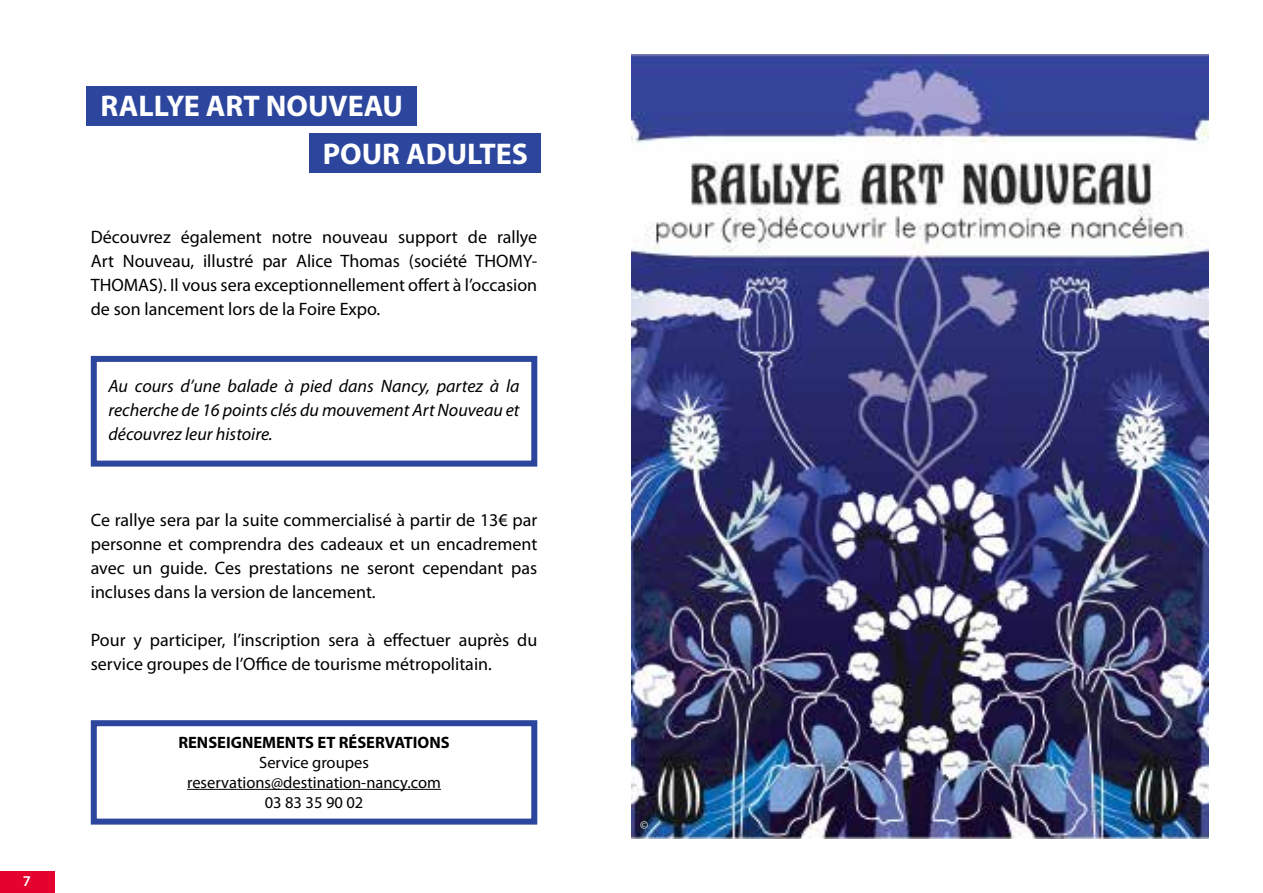
<style>
.page{position:relative;width:1263px;height:893px;background:#fff}
.page>*{position:absolute;margin:0;border:0;box-sizing:border-box;transform-origin:0 0}
.t1{font:700 30px/47.8px "Myriad Pro";color:#fff}
.t2{font:18px/24px "Myriad Pro";color:#000;text-align:justify}
.t3{font:italic 18px/24px "Myriad Pro";color:#000;text-align:justify}
.t4{font:16.5px/19.8px "Myriad Pro";color:#000;text-align:center}
.t5{font:700 16.5px "Myriad Pro";color:#000}
.t6{font:600 15px "Myriad Pro";color:#fff}
.t7{font:12px "Myriad Pro";color:#fff}
</style>
<div class="page">
<div style="left:91px;top:720px;width:446px;height:105px;border:6px solid #2c469d"></div>
<div style="left:91px;top:356px;width:446px;height:111px;border:6px solid #2c469d"></div>
<img style="left:631px;top:54px;width:578px;height:785px">
<div style="left:87px;top:86px;width:330px;height:40px;background:#2c469d"></div>
<div style="left:309px;top:133px;width:232px;height:40px;background:#2c469d"></div>
<div style="left:0;top:871px;width:54px;height:22px;background:#e4032f"></div>
<hr style="left:187px;top:789px;width:254px;height:1px;background:#000">
<p class="t6" style="left:23px;top:872px;width:10px">7</p>
<h1 class="t1" style="left:323px;top:81px;width:207px;text-indent:-222px">RALLYE ART NOUVEAU<br>POUR ADULTES</h1>
<p class="t2" style="left:91px;top:225px;width:448px">Découvrez également notre nouveau support de rallye Art Nouveau, illustré par Alice Thomas (société THOMY-THOMAS). Il vous sera exceptionnellement offert à l’occasion de son lancement lors de la Foire Expo.</p>
<p class="t3" style="left:108px;top:374px;width:413px">Au cours d’une balade à pied dans Nancy, partez à la recherche de 16 points clés du mouvement Art Nouveau et découvrez leur histoire.</p>
<p class="t2" style="left:91px;top:508px;width:448px">Ce rallye sera par la suite commercialisé à partir de 13€ par personne et comprendra des cadeaux et un encadrement avec un guide. Ces prestations ne seront cependant pas incluses dans la version de lancement.</p>
<p class="t2" style="left:91px;top:628px;width:448px">Pour y participer, l’inscription sera à effectuer auprès du service groupes de l’Office de tourisme métropolitain.</p>
<p class="t5" style="left:178px;top:732px;width:273px">RENSEIGNEMENTS ET RÉSERVATIONS</p>
<p class="t4" style="left:187px;top:752px;width:255px">Service groupes reservations@destination-nancy.com<br>03 83 35 90 02</p>
<p class="t7" style="left:640px;top:817px;width:10px">©</p>
</div>
